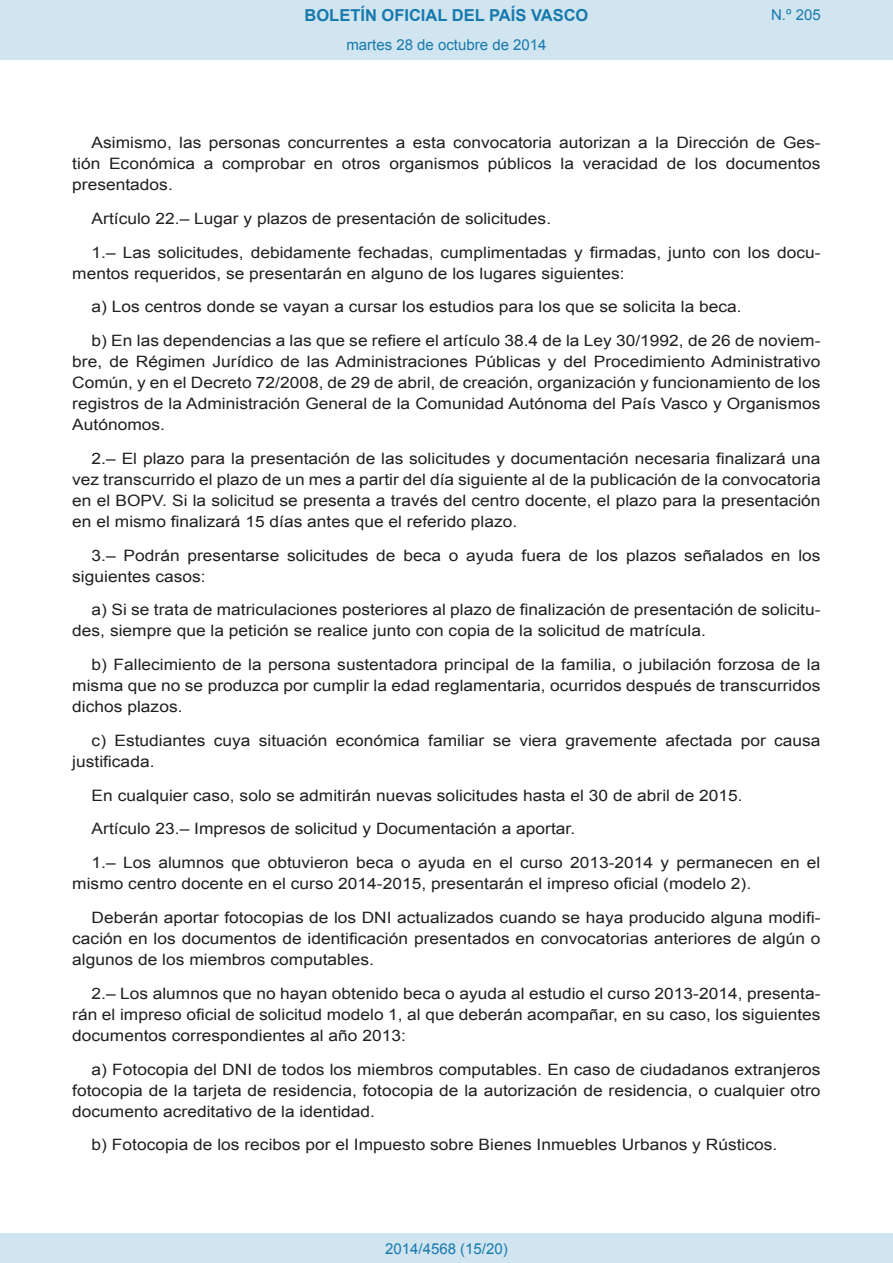
<style>
.page{position:relative;width:893px;height:1263px;background:#fff}
.page>*{position:absolute;margin:0;border:0;box-sizing:border-box;transform-origin:0 0}
.t1{font:700 16.5px "Arial";color:#1879ad}
.BOPVDetalle{font:15.6px/21px "Arial";color:#231f20;text-align:justify;scale:1.11 1}
.Paginacion_Centro{font:15px "Arial";color:#1879ad}
</style>
<div class="page">
<div style="left:0;top:0;width:893px;height:60px;background:#d0e5f0"></div>
<div style="left:0;top:1233px;width:893px;height:30px;background:#d0e5f0"></div>
<p class="t1" style="left:305px;top:4px;width:285px">BOLETÍN OFICIAL DEL PAÍS VASCO</p>
<p class="Paginacion_Centro" style="left:346px;top:35px;width:202px">martes 28 de octubre de 2014</p>
<p class="Paginacion_Centro" style="left:771px;top:5px;width:51px">N.º 205</p>
<p class="BOPVDetalle" style="left:72px;top:132px;width:676px;text-indent:19px">Asimismo, las personas concurrentes a esta convocatoria autorizan a la Dirección de Ges&shy;tión Económica a comprobar en otros organismos públicos la veracidad de los documentos presentados.</p>
<p class="BOPVDetalle" style="left:92px;top:208px;width:415px">Artículo 22.– Lugar y plazos de presentación de solicitudes.</p>
<p class="BOPVDetalle" style="left:72px;top:242px;width:676px;text-indent:19px">1.– Las solicitudes, debidamente fechadas, cumplimentadas y firmadas, junto con los docu&shy;mentos requeridos, se presentarán en alguno de los lugares siguientes:</p>
<p class="BOPVDetalle" style="left:92px;top:297px;width:587px">a) Los centros donde se vayan a cursar los estudios para los que se solicita la beca.</p>
<p class="BOPVDetalle" style="left:72px;top:330px;width:676px;text-indent:19px">b) En las dependencias a las que se refiere el artículo 38.4 de la Ley 30/1992, de 26 de noviem&shy;bre, de Régimen Jurídico de las Administraciones Públicas y del Procedimiento Administrativo Común, y en el Decreto 72/2008, de 29 de abril, de creación, organización y funcionamiento de los registros de la Administración General de la Comunidad Autónoma del País Vasco y Organismos Autónomos.</p>
<p class="BOPVDetalle" style="left:72px;top:448px;width:676px;text-indent:19px">2.– El plazo para la presentación de las solicitudes y documentación necesaria finalizará una vez transcurrido el plazo de un mes a partir del día siguiente al de la publicación de la convocatoria en el BOPV. Si la solicitud se presenta a través del centro docente, el plazo para la presentación en el mismo finalizará 15 días antes que el referido plazo.</p>
<p class="BOPVDetalle" style="left:72px;top:545px;width:676px;text-indent:19px">3.– Podrán presentarse solicitudes de beca o ayuda fuera de los plazos señalados en los siguientes casos:</p>
<p class="BOPVDetalle" style="left:72px;top:600px;width:676px;text-indent:19px">a) Si se trata de matriculaciones posteriores al plazo de finalización de presentación de solicitu&shy;des, siempre que la petición se realice junto con copia de la solicitud de matrícula.</p>
<p class="BOPVDetalle" style="left:72px;top:654px;width:676px;text-indent:19px">b) Fallecimiento de la persona sustentadora principal de la familia, o jubilación forzosa de la misma que no se produzca por cumplir la edad reglamentaria, ocurridos después de transcurridos dichos plazos.</p>
<p class="BOPVDetalle" style="left:72px;top:730px;width:676px;text-indent:19px">c) Estudiantes cuya situación económica familiar se viera gravemente afectada por causa justificada.</p>
<p class="BOPVDetalle" style="left:92px;top:785px;width:588px">En cualquier caso, solo se admitirán nuevas solicitudes hasta el 30 de abril de 2015.</p>
<p class="BOPVDetalle" style="left:92px;top:819px;width:437px">Artículo 23.– Impresos de solicitud y Documentación a aportar.</p>
<p class="BOPVDetalle" style="left:72px;top:852px;width:676px;text-indent:19px">1.– Los alumnos que obtuvieron beca o ayuda en el curso 2013-2014 y permanecen en el mismo centro docente en el curso 2014-2015, presentarán el impreso oficial (modelo 2).</p>
<p class="BOPVDetalle" style="left:72px;top:907px;width:676px;text-indent:19px">Deberán aportar fotocopias de los DNI actualizados cuando se haya producido alguna modifi&shy;cación en los documentos de identificación presentados en convocatorias anteriores de algún o algunos de los miembros computables.</p>
<p class="BOPVDetalle" style="left:72px;top:983px;width:676px;text-indent:19px">2.– Los alumnos que no hayan obtenido beca o ayuda al estudio el curso 2013-2014, presenta&shy;rán el impreso oficial de solicitud modelo 1, al que deberán acompañar, en su caso, los siguientes documentos correspondientes al año 2013:</p>
<p class="BOPVDetalle" style="left:72px;top:1059px;width:675px;text-indent:19px">a) Fotocopia del DNI de todos los miembros computables. En caso de ciudadanos extranjeros fotocopia de la tarjeta de residencia, fotocopia de la autorización de residencia, o cualquier otro documento acreditativo de la identidad.</p>
<p class="BOPVDetalle" style="left:92px;top:1134px;width:619px">b) Fotocopia de los recibos por el Impuesto sobre Bienes Inmuebles Urbanos y Rústicos.</p>
<p class="Paginacion_Centro" style="left:385px;top:1238px;width:124px">2014/4568 (15/20)</p>
</div>
